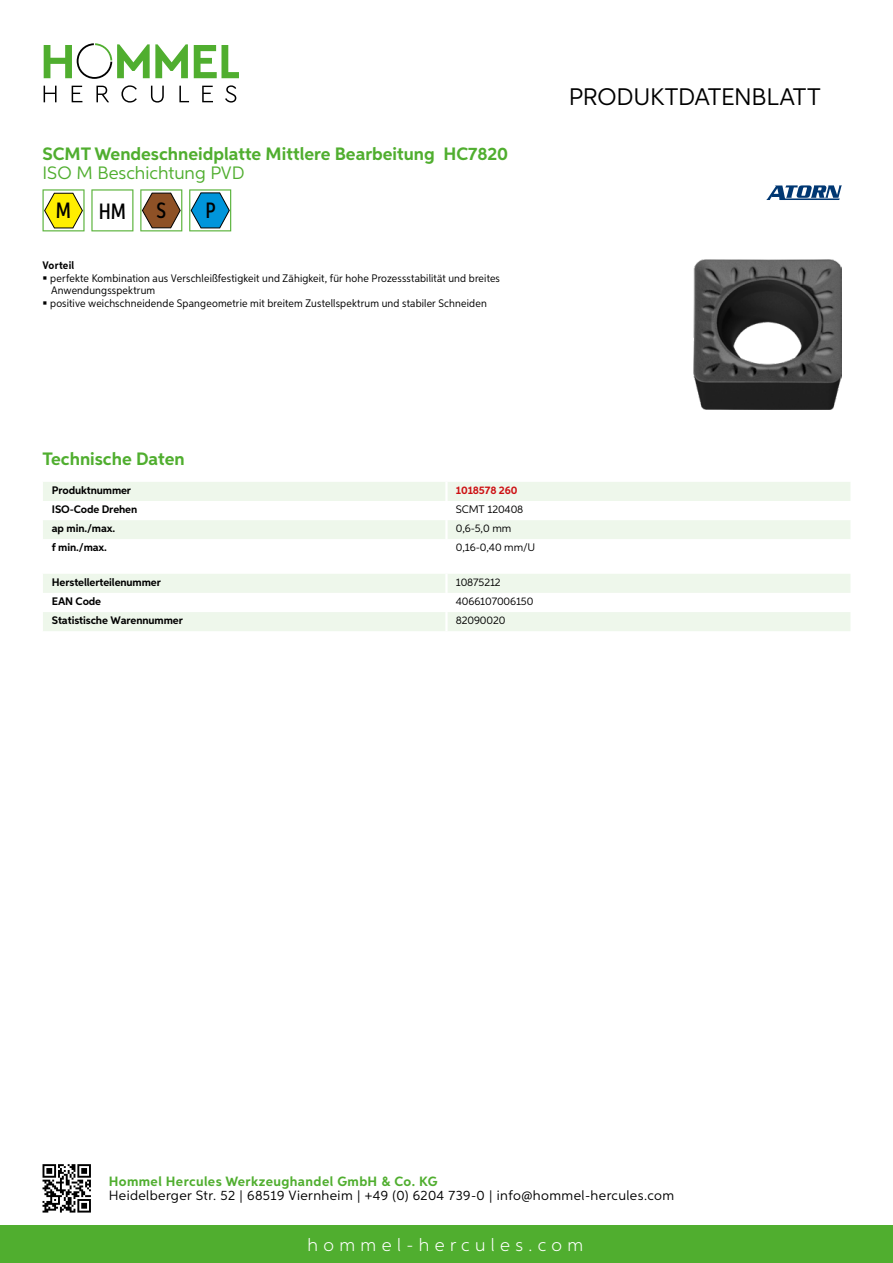
<style>
.page{position:relative;width:893px;height:1263px;background:#fff}
.page>*{position:absolute;margin:0;border:0;box-sizing:border-box;transform-origin:0 0}
.t1{font:24px "Aspira";letter-spacing:-.01em;color:#000}
.t2{font:500 22.2px "Aspira XX Nar";color:#000}
.t3{font:700 18px "Aspira";color:#50ae2f}
.t4{font:300 18px "Aspira";letter-spacing:.3em;color:#fff}
.t5{font:18px "Aspira";color:#50ae2f}
.t6{font:13.5px "Aspira";letter-spacing:.03em;color:#000}
.t7{font:700 13.5px "Aspira";letter-spacing:.03em;color:#50ae2f}
.t8{font:10.95px/12.5px "Aspira Nar";letter-spacing:.015em;color:#000}
.t9{font:700 10.95px "Aspira";letter-spacing:-.01em;color:#000}
.t10{font:10.95px "Aspira";letter-spacing:-.01em;color:#000}
.t11{font:700 10.95px "Aspira";letter-spacing:-.01em;color:#cd1013}
.t12{font:700 10.95px "Aspira Nar";letter-spacing:.015em;color:#000}
</style>
<div class="page">
<div style="left:0;top:1226px;width:893px;height:37px;background:#50ae2f"></div>
<svg style="left:43px;top:1164px;width:48px;height:48px"></svg>
<svg style="left:194px;top:45px;width:45px;height:33px"></svg>
<svg style="left:44px;top:43px;width:144px;height:36px"></svg>
<svg style="left:44px;top:86px;width:13px;height:16px"></svg>
<svg style="left:72px;top:86px;width:10px;height:16px"></svg>
<svg style="left:96px;top:86px;width:13px;height:16px"></svg>
<svg style="left:121px;top:85px;width:16px;height:18px"></svg>
<svg style="left:151px;top:86px;width:13px;height:17px"></svg>
<svg style="left:179px;top:86px;width:10px;height:16px"></svg>
<svg style="left:202px;top:86px;width:11px;height:16px"></svg>
<svg style="left:225px;top:85px;width:11px;height:18px"></svg>
<div style="left:43px;top:482px;width:807px;height:19px;background:#eef7eb"></div>
<div style="left:43px;top:520px;width:807px;height:19px;background:#eef7eb"></div>
<hr style="left:445px;top:482px;width:3px;height:19px;background:#fff">
<hr style="left:445px;top:520px;width:3px;height:19px;background:#fff">
<svg style="left:43px;top:574px;width:807px;height:57px"></svg>
<hr style="left:445px;top:612px;width:3px;height:19px;background:#fff">
<svg style="left:43px;top:189px;width:42px;height:42px"></svg>
<svg style="left:91px;top:189px;width:42px;height:42px"></svg>
<svg style="left:140px;top:189px;width:42px;height:42px"></svg>
<svg style="left:189px;top:189px;width:42px;height:42px"></svg>
<img style="left:694px;top:259px;width:148px;height:150px">
<svg style="left:766px;top:185px;width:76px;height:15px"></svg>
<h3 class="t3" style="left:43px;top:142px;width:467px">SCMT Wendeschneidplatte Mittlere Bearbeitung HC7820</h3>
<h3 class="t5" style="left:43px;top:162px;width:201px">ISO M Beschichtung PVD</h3>
<h2 class="t2" style="left:56px;top:197px;width:72px">M HM</h2>
<h2 class="t2" style="left:156px;top:197px;width:11px">S</h2>
<h2 class="t2" style="left:205px;top:197px;width:12px">P</h2>
<p class="t12" style="left:43px;top:259px;width:33px">Vorteil</p>
<p class="t8" style="left:50px;top:272px;width:451px">perfekte Kombination aus Verschleißfestigkeit und Zähigkeit, für hohe Prozessstabilität und breites<br>Anwendungsspektrum<br>positive weichschneidende Spangeometrie mit breitem Zustellspektrum und stabiler Schneiden</p>
<h1 class="t1" style="left:569px;top:82px;width:253px">Produktdatenblatt</h1>
<h3 class="t3" style="left:43px;top:448px;width:144px">Technische Daten</h3>
<p class="t9" style="left:52px;top:483px;width:81px">Produktnummer</p>
<p class="t11" style="left:456px;top:483px;width:63px">1018578 260</p>
<p class="t9" style="left:52px;top:502px;width:87px">ISO-Code Drehen</p>
<p class="t10" style="left:456px;top:502px;width:69px">SCMT 120408</p>
<p class="t9" style="left:52px;top:521px;width:65px">ap min./max.</p>
<p class="t10" style="left:456px;top:522px;width:57px">0,6-5,0 mm</p>
<p class="t9" style="left:52px;top:541px;width:57px">f min./max.</p>
<p class="t10" style="left:456px;top:541px;width:79px">0,16-0,40 mm/U</p>
<p class="t9" style="left:52px;top:575px;width:111px">Herstellerteilenummer</p>
<p class="t10" style="left:456px;top:575px;width:46px">10875212</p>
<p class="t9" style="left:52px;top:594px;width:51px">EAN Code</p>
<p class="t10" style="left:456px;top:594px;width:79px">4066107006150</p>
<p class="t9" style="left:52px;top:613px;width:132px">Statistische Warennummer</p>
<p class="t10" style="left:456px;top:613px;width:51px">82090020</p>
<p class="t7" style="left:109px;top:1172px;width:330px">Hommel Hercules Werkzeughandel GmbH &amp; Co. KG</p>
<p class="t6" style="left:109px;top:1187px;width:567px">Heidelberger Str. 52 | 68519 Viernheim | +49 (0) 6204 739-0 | info@hommel-hercules.com</p>
<h3 class="t4" style="left:307px;top:1234px;width:277px">hommel-hercules.com</h3>
</div>
